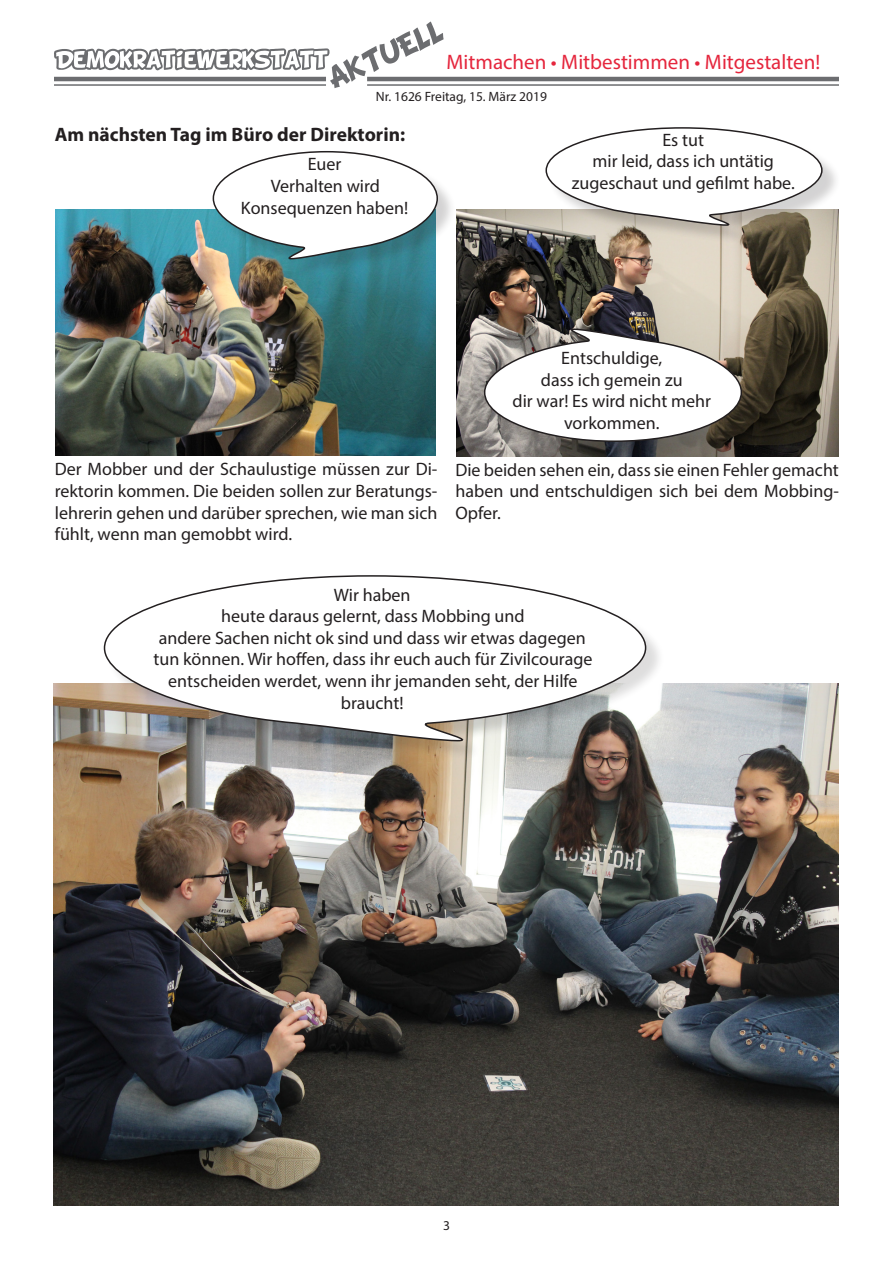
<style>
.page{position:relative;width:893px;height:1263px;background:#fff}
.page>*{position:absolute;margin:0;border:0;box-sizing:border-box;transform-origin:0 0}
.t1{font:21px "Myriad Pro";color:#e5263d}
.t2{font:700 19.5px "Myriad Pro";color:#231f20}
.t3{font:18px/21.6px "Myriad Pro";color:#231f20;text-align:center}
.t4{font:13.5px "Myriad Pro";color:#231f20}
</style>
<div class="page">
<hr style="left:367px;top:77px;width:472px;height:4px;background:#6c6d70">
<hr style="left:367px;top:84px;width:472px;height:2px;background:#6c6d70">
<svg style="left:54px;top:22px;width:390px;height:66px"></svg>
<img style="left:54px;top:684px;width:785px;height:522px">
<img style="left:55px;top:209px;width:381px;height:247px">
<img style="left:457px;top:210px;width:382px;height:246px">
<div style="left:215px;top:153px;width:241px;height:125px;background:#231f20;opacity:.2"></div>
<svg style="left:212px;top:151px;width:227px;height:109px"></svg>
<div style="left:548px;top:129px;width:293px;height:115px;background:#231f20;opacity:.2"></div>
<svg style="left:545px;top:127px;width:278px;height:100px"></svg>
<div style="left:487px;top:331px;width:273px;height:129px;background:#231f20;opacity:.15"></div>
<svg style="left:483px;top:328px;width:260px;height:115px"></svg>
<div style="left:107px;top:577px;width:558px;height:183px;background:#231f20;opacity:.15"></div>
<svg style="left:103px;top:575px;width:544px;height:167px"></svg>
<p class="t1" style="left:446px;top:49px;width:375px">Mitmachen • Mitbestimmen • Mitgestalten!</p>
<p class="t4" style="left:376px;top:88px;width:173px">Nr. 1626 Freitag, 15. März 2019</p>
<p class="t2" style="left:55px;top:121px;width:352px">Am nächsten Tag im Büro der Direktorin:</p>
<p class="t3" style="left:241px;top:153px;width:169px">Euer<br>Verhalten wird<br>Konsequenzen haben!</p>
<p class="t3" style="left:572px;top:128px;width:225px">Es tut<br>mir leid, dass ich untätig zugeschaut und gefilmt habe.</p>
<p class="t3" style="left:513px;top:347px;width:200px">Entschuldige,<br>dass ich gemein zu<br>dir war! Es wird nicht mehr vorkommen.</p>
<p class="t3" style="left:55px;top:458px;width:384px;text-align:justify">Der Mobber und der Schaulustige müssen zur Di&shy;rektorin kommen. Die beiden sollen zur Beratungs&shy;lehrerin gehen und darüber sprechen, wie man sich fühlt, wenn man gemobbt wird.</p>
<p class="t3" style="left:455px;top:459px;width:385px;text-align:justify">Die beiden sehen ein, dass sie einen Fehler gemacht haben und entschuldigen sich bei dem Mobbing-Opfer.</p>
<p class="t3" style="left:153px;top:583px;width:440px">Wir haben<br>heute daraus gelernt, dass Mobbing und<br>andere Sachen nicht ok sind und dass wir etwas dagegen tun können. Wir hoffen, dass ihr euch auch für Zivilcourage entscheiden werdet, wenn ihr jemanden seht, der Hilfe braucht!</p>
<p class="t4" style="left:443px;top:1217px;width:8px">3</p>
</div>
